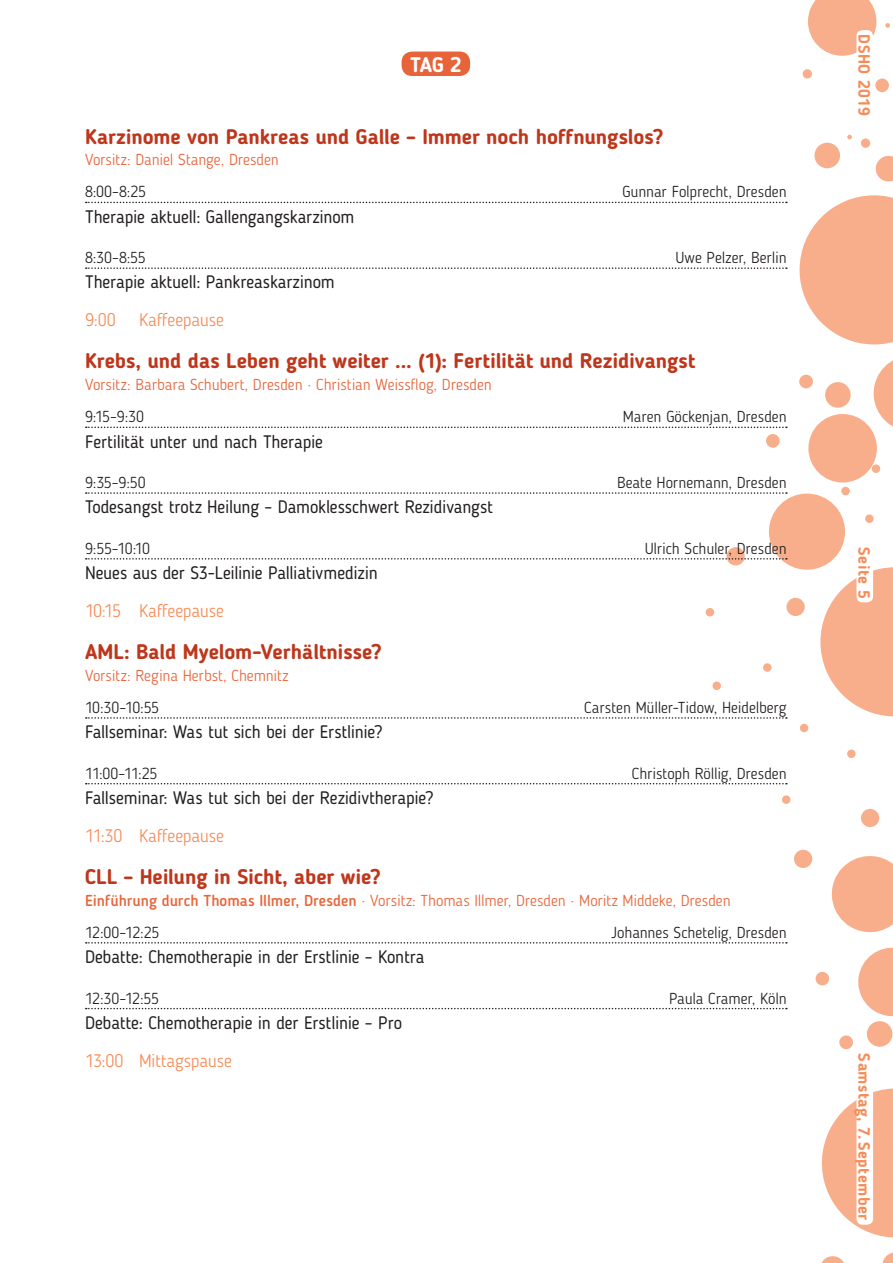
<style>
.page{position:relative;width:893px;height:1263px;background:#fff}
.page>*{position:absolute;margin:0;border:0;box-sizing:border-box;transform-origin:0 0}
.t1{font:700 21px "Blogger Sans";letter-spacing:-.005em;color:#be361b}
.t2{font:700 21px "Blogger Sans";color:#fff}
.t3{font:18px "Blogger Sans";letter-spacing:-.01em;color:#231f20}
.t4{font:300 18px "Blogger Sans";letter-spacing:-.005em;color:#f68c58}
.t5{font:700 16.2px "Blogger Sans";letter-spacing:.03em;color:#f68c58}
.t6{font:300 15.75px "Blogger Sans";letter-spacing:-.005em;color:#231f20}
.t7{font:300 15.75px/32.2px "Blogger Sans";letter-spacing:-.005em;color:#e7643a}
.s1{font-weight:500}
.s2{color:#231f20}
</style>
<div class="page">
<div style="left:799px;top:375px;width:14px;height:13px;background:#f8ae8a;border-radius:50%"></div>
<svg style="left:786px;top:598px;width:19px;height:18px"></svg>
<svg style="left:726px;top:547px;width:19px;height:18px"></svg>
<div style="left:875px;top:79px;width:14px;height:13px;background:#f8ae8a;border-radius:50%"></div>
<svg style="left:766px;top:434px;width:14px;height:14px"></svg>
<svg style="left:865px;top:514px;width:9px;height:9px"></svg>
<div style="left:872px;top:464px;width:8px;height:9px;background:#f8ae8a;border-radius:50%"></div>
<svg style="left:841px;top:487px;width:9px;height:8px"></svg>
<div style="left:706px;top:608px;width:8px;height:8px;background:#f8ae8a;border-radius:50%"></div>
<svg style="left:763px;top:663px;width:9px;height:9px"></svg>
<svg style="left:712px;top:681px;width:9px;height:9px"></svg>
<svg style="left:861px;top:138px;width:9px;height:10px"></svg>
<svg style="left:803px;top:69px;width:9px;height:10px"></svg>
<svg style="left:847px;top:135px;width:5px;height:4px"></svg>
<svg style="left:885px;top:23px;width:5px;height:5px"></svg>
<svg style="left:820px;top:567px;width:73px;height:149px"></svg>
<svg style="left:800px;top:195px;width:93px;height:149px"></svg>
<svg style="left:874px;top:360px;width:19px;height:67px"></svg>
<div style="left:769px;top:494px;width:76px;height:76px;background:#f8ae8a;border-radius:50%"></div>
<svg style="left:808px;top:0;width:68px;height:56px;background:#f8b899"></svg>
<div style="left:808px;top:414px;width:69px;height:68px;background:#f8ae8a;border-radius:50%"></div>
<div style="left:825px;top:382px;width:26px;height:26px;background:#f8ae8a;border-radius:50%"></div>
<div style="left:814px;top:143px;width:26px;height:25px;background:#f8ae8a;border-radius:50%"></div>
<svg style="left:876px;top:156px;width:17px;height:25px"></svg>
<svg style="left:861px;top:808px;width:19px;height:20px"></svg>
<svg style="left:794px;top:849px;width:19px;height:19px"></svg>
<svg style="left:815px;top:971px;width:15px;height:15px"></svg>
<svg style="left:782px;top:795px;width:9px;height:9px"></svg>
<svg style="left:847px;top:749px;width:9px;height:9px"></svg>
<svg style="left:800px;top:723px;width:9px;height:9px"></svg>
<svg style="left:821px;top:1088px;width:72px;height:150px"></svg>
<svg style="left:831px;top:856px;width:62px;height:77px"></svg>
<svg style="left:839px;top:947px;width:54px;height:103px"></svg>
<svg style="left:821px;top:1256px;width:23px;height:7px"></svg>
<svg style="left:882px;top:1252px;width:11px;height:11px"></svg>
<div style="left:856px;top:30px;width:17px;height:89px;background:#fff;border-radius:6px"></div>
<div style="left:856px;top:543px;width:17px;height:59px;background:#fff;border-radius:6px"></div>
<div style="left:856px;top:1049px;width:17px;height:176px;background:#fff;border-radius:6px"></div>
<svg style="left:86px;top:202px;width:701px;height:1px"></svg>
<svg style="left:86px;top:267px;width:701px;height:2px"></svg>
<svg style="left:86px;top:427px;width:701px;height:1px"></svg>
<svg style="left:86px;top:492px;width:701px;height:2px"></svg>
<svg style="left:86px;top:558px;width:701px;height:2px"></svg>
<svg style="left:86px;top:717px;width:701px;height:2px"></svg>
<svg style="left:86px;top:783px;width:701px;height:1px"></svg>
<svg style="left:86px;top:942px;width:701px;height:1px"></svg>
<svg style="left:86px;top:1008px;width:701px;height:1px"></svg>
<div style="left:402px;top:52px;width:68px;height:24px;background:#e7643a;border-radius:10px"></div>
<p class="t2" style="left:410px;top:52px;width:53px">TAG 2</p>
<p class="t1" style="left:85px;top:124px;width:580px">Karzinome von Pankreas und Galle – Immer noch hoffnungslos?</p>
<p class="t7" style="left:85px;top:144px;width:195px">Vorsitz: Daniel Stange, Dresden</p>
<p class="t6" style="left:85px;top:183px;width:63px">8:00–8:25</p>
<p class="t6" style="left:623px;top:183px;width:166px">Gunnar Folprecht, Dresden</p>
<p class="t3" style="left:85px;top:206px;width:271px">Therapie aktuell: Gallengangskarzinom</p>
<p class="t6" style="left:85px;top:248px;width:62px">8:30–8:55</p>
<p class="t6" style="left:675px;top:248px;width:113px">Uwe Pelzer, Berlin</p>
<p class="t3" style="left:85px;top:271px;width:251px">Therapie aktuell: Pankreaskarzinom</p>
<p class="t4" style="left:85px;top:309px;width:32px">9:00</p>
<p class="t4" style="left:139px;top:309px;width:87px">Kaffeepause</p>
<p class="t1" style="left:85px;top:348px;width:612px">Krebs, und das Leben geht weiter ... (1): Fertilität und Rezidivangst</p>
<p class="t7" style="left:85px;top:368px;width:408px">Vorsitz: Barbara Schubert, Dresden · Christian Weissflog, Dresden</p>
<p class="t6" style="left:85px;top:407px;width:60px">9:15–9:30</p>
<p class="t6" style="left:623px;top:407px;width:165px">Maren Göckenjan, Dresden</p>
<p class="t3" style="left:85px;top:431px;width:239px">Fertilität unter und nach Therapie</p>
<p class="t6" style="left:85px;top:473px;width:62px">9:35–9:50</p>
<p class="t6" style="left:617px;top:473px;width:171px">Beate Hornemann, Dresden</p>
<p class="t3" style="left:85px;top:496px;width:409px">Todesangst trotz Heilung – Damoklesschwert Rezidivangst</p>
<p class="t6" style="left:85px;top:539px;width:66px">9:55–10:10</p>
<p class="t6" style="left:645px;top:539px;width:143px">Ulrich Schuler, Dresden</p>
<p class="t3" style="left:85px;top:562px;width:294px">Neues aus der S3-Leilinie Palliativmedizin</p>
<p class="t4" style="left:85px;top:600px;width:141px">10:15 Kaffeepause</p>
<p class="t1" style="left:85px;top:639px;width:298px">AML: Bald Myelom-Verhältnisse?</p>
<p class="t7" style="left:85px;top:659px;width:205px">Vorsitz: Regina Herbst, Chemnitz</p>
<p class="t6" style="left:85px;top:698px;width:76px">10:30–10:55</p>
<p class="t6" style="left:584px;top:698px;width:204px">Carsten Müller-Tidow, Heidelberg</p>
<p class="t3" style="left:85px;top:721px;width:299px">Fallseminar: Was tut sich bei der Erstlinie?</p>
<p class="t6" style="left:85px;top:764px;width:74px">11:00–11:25</p>
<p class="t6" style="left:632px;top:764px;width:156px">Christoph Röllig, Dresden</p>
<p class="t3" style="left:85px;top:787px;width:350px">Fallseminar: Was tut sich bei der Rezidivtherapie?</p>
<p class="t4" style="left:85px;top:825px;width:141px">11:30 Kaffeepause</p>
<p class="t1" style="left:85px;top:864px;width:297px">CLL – Heilung in Sicht, aber wie?</p>
<p class="t7" style="left:85px;top:884px;width:647px"><span class="s1">Einführung durch Thomas Illmer, Dresden</span> · Vorsitz: Thomas Illmer, Dresden · Moritz Middeke, Dresden<br><span class="s2">12:00–12:25</span></p>
<p class="t6" style="left:611px;top:923px;width:177px">Johannes Schetelig, Dresden</p>
<p class="t3" style="left:85px;top:946px;width:341px">Debatte: Chemotherapie in der Erstlinie – Kontra</p>
<p class="t6" style="left:85px;top:989px;width:76px">12:30–12:55</p>
<p class="t6" style="left:669px;top:989px;width:119px">Paula Cramer, Köln</p>
<p class="t3" style="left:85px;top:1012px;width:319px">Debatte: Chemotherapie in der Erstlinie – Pro</p>
<p class="t4" style="left:85px;top:1049px;width:148px">13:00 Mittagspause</p>
<p class="t5" style="left:874px;top:34px;width:83px;rotate:90deg">DSHO 2019</p>
<p class="t5" style="left:874px;top:547px;width:52px;rotate:90deg">Seite 5</p>
<p class="t5" style="left:874px;top:1053px;width:169px;rotate:90deg">Samstag, 7. September</p>
</div>
